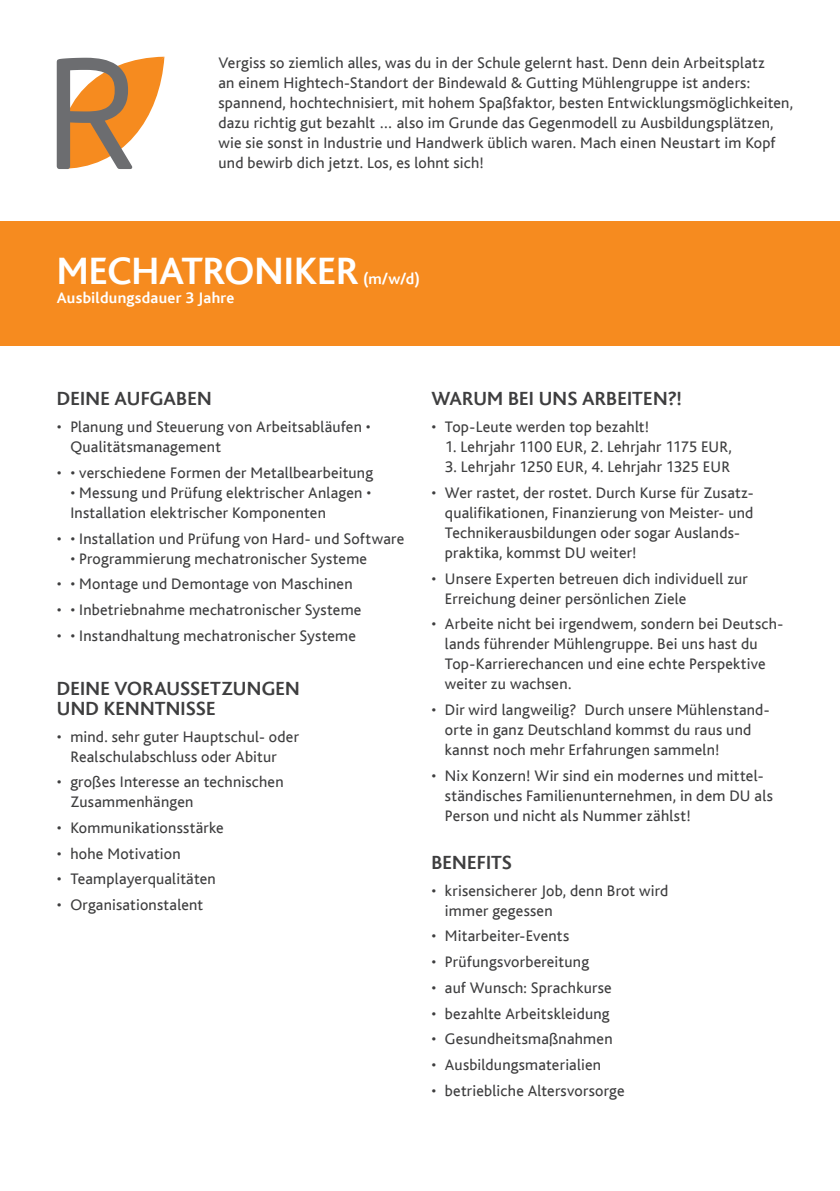
<style>
.page{position:relative;width:840px;height:1191px;background:#fff}
.page>*{position:absolute;margin:0;border:0;box-sizing:border-box;transform-origin:0 0}
.t1{font:700 40px "Bliss";color:#fff}
.t2{font:700 20px/20px "Bliss";letter-spacing:.01em;color:#3e3e3f}
.t3{font:16px/20px "Bliss";letter-spacing:.015em;color:#3e3e3f}
.t4{font:700 16px "Bliss";letter-spacing:.015em;color:#fff}
</style>
<div class="page">
<div style="left:0;top:221px;width:839px;height:125px;background:#f68b1f"></div>
<svg style="left:56px;top:57px;width:108px;height:112px"></svg>
<p class="t3" style="left:218px;top:53px;width:575px">Vergiss so ziemlich alles, was du in der Schule gelernt hast. Denn dein Arbeitsplatz<br>an einem Hightech-Standort der Bindewald &amp; Gutting Mühlengruppe ist anders: spannend, hochtechnisiert, mit hohem Spaßfaktor, besten Entwicklungsmöglichkeiten, dazu richtig gut bezahlt … also im Grunde das Gegenmodell zu Ausbildungsplätzen, wie sie sonst in Industrie und Handwerk üblich waren. Mach einen Neustart im Kopf und bewirb dich jetzt. Los, es lohnt sich!</p>
<h1 class="t1" style="left:57px;top:250px;width:303px">MECHATRONIKER</h1>
<p class="t4" style="left:363px;top:270px;width:58px">(m/w/d)</p>
<p class="t4" style="left:57px;top:289px;width:179px">Ausbildungsdauer 3 Jahre</p>
<p class="t2" style="left:57px;top:389px;width:156px">DEINE AUFGABEN</p>
<p class="t3" style="left:70px;top:417px;width:302px;text-indent:-14px">• Planung und Steuerung von Arbeitsabläufen •<br>Qualitätsmanagement</p>
<p class="t3" style="left:57px;top:463px;width:318px">• • verschiedene Formen der Metallbearbeitung</p>
<p class="t3" style="left:70px;top:483px;width:302px">• Messung und Prüfung elektrischer Anlagen •<br>Installation elektrischer Komponenten</p>
<p class="t3" style="left:57px;top:529px;width:349px">• • Installation und Prüfung von Hard- und Software</p>
<p class="t3" style="left:70px;top:549px;width:298px">• Programmierung mechatronischer Systeme</p>
<p class="t3" style="left:57px;top:574px;width:297px">• • Montage und Demontage von Maschinen</p>
<p class="t3" style="left:57px;top:600px;width:306px">• • Inbetriebnahme mechatronischer Systeme</p>
<p class="t3" style="left:57px;top:626px;width:300px">• • Instandhaltung mechatronischer Systeme</p>
<p class="t2" style="left:57px;top:678px;width:244px">DEINE VORAUSSETZUNGEN<br>UND KENNTNISSE</p>
<p class="t3" style="left:57px;top:726px;width:243px;text-align:center">• mind. sehr guter Hauptschul- oder<br>Realschulabschluss oder Abitur</p>
<p class="t3" style="left:70px;top:772px;width:215px;text-indent:-14px">• großes Interesse an technischen<br>Zusammenhängen</p>
<p class="t3" style="left:57px;top:818px;width:168px">• Kommunikationsstärke</p>
<p class="t3" style="left:57px;top:843px;width:125px">• hohe Motivation</p>
<p class="t3" style="left:57px;top:869px;width:160px">• Teamplayerqualitäten</p>
<p class="t3" style="left:57px;top:895px;width:148px">• Organisationstalent</p>
<p class="t2" style="left:431px;top:389px;width:252px">WARUM BEI UNS ARBEITEN?!</p>
<p class="t3" style="left:431px;top:417px;width:219px">• Top-Leute werden top bezahlt!</p>
<p class="t3" style="left:444px;top:437px;width:288px">1. Lehrjahr 1100 EUR, 2. Lehrjahr 1175 EUR,</p>
<p class="t3" style="left:444px;top:457px;width:286px">3. Lehrjahr 1250 EUR, 4. Lehrjahr 1325 EUR</p>
<p class="t3" style="left:444px;top:483px;width:310px;text-indent:-14px">• Wer rastet, der rostet. Durch Kurse für Zusatz&shy;qualifikationen, Finanzierung von Meister- und Technikerausbildungen oder sogar Auslands&shy;praktika, kommst DU weiter!</p>
<p class="t3" style="left:444px;top:569px;width:304px;text-indent:-14px">• Unsere Experten betreuen dich individuell zur<br>Erreichung deiner persönlichen Ziele</p>
<p class="t3" style="left:444px;top:614px;width:339px;text-indent:-14px">• Arbeite nicht bei irgendwem, sondern bei Deutsch&shy;lands führender Mühlengruppe. Bei uns hast du Top-Karrierechancen und eine echte Perspektive weiter zu wachsen.</p>
<p class="t3" style="left:444px;top:700px;width:326px;text-indent:-14px">• Dir wird langweilig? Durch unsere Mühlenstand&shy;orte in ganz Deutschland kommst du raus und kannst noch mehr Erfahrungen sammeln!</p>
<p class="t3" style="left:444px;top:766px;width:329px;text-indent:-14px">• Nix Konzern! Wir sind ein modernes und mittel&shy;ständisches Familienunternehmen, in dem DU als<br>Person und nicht als Nummer zählst!</p>
<p class="t2" style="left:431px;top:853px;width:82px">BENEFITS</p>
<p class="t3" style="left:444px;top:881px;width:225px;text-indent:-14px">• krisensicherer Job, denn Brot wird immer gegessen</p>
<p class="t3" style="left:431px;top:926px;width:139px">• Mitarbeiter-Events</p>
<p class="t3" style="left:431px;top:952px;width:159px">• Prüfungsvorbereitung</p>
<p class="t3" style="left:431px;top:978px;width:182px">• auf Wunsch: Sprachkurse</p>
<p class="t3" style="left:431px;top:1003px;width:180px">• bezahlte Arbeitskleidung</p>
<p class="t3" style="left:431px;top:1029px;width:183px">• Gesundheitsmaßnahmen</p>
<p class="t3" style="left:431px;top:1055px;width:171px">• Ausbildungsmaterialien</p>
<p class="t3" style="left:431px;top:1080px;width:195px">• betriebliche Altersvorsorge</p>
</div>
